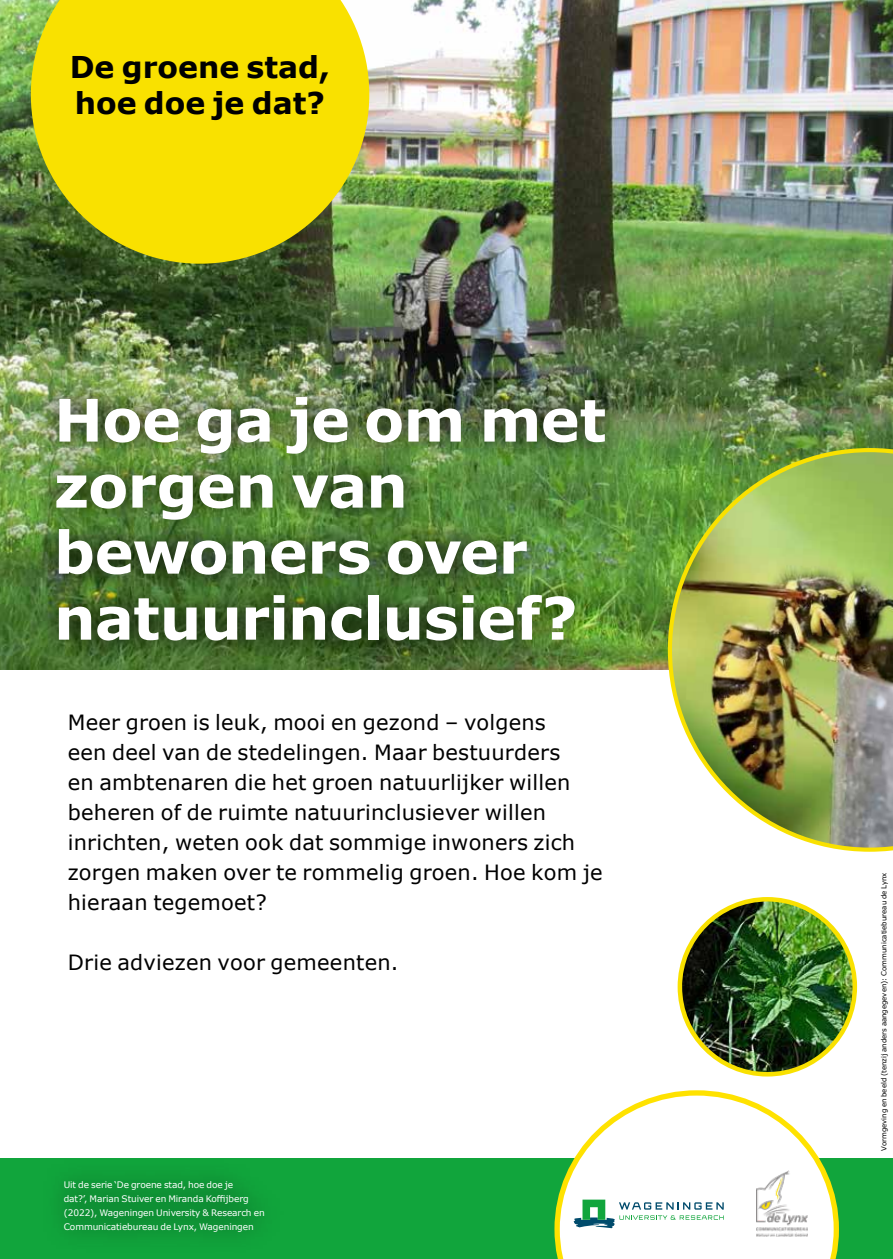
<style>
.page{position:relative;width:893px;height:1259px;background:#fff}
.page>*{position:absolute;margin:0;border:0;box-sizing:border-box;transform-origin:0 0}
.t1{font:700 58.65px/66px "Verdana Pro";letter-spacing:-.015em;color:#fff}
.t2{font:700 30px/36px "Verdana";color:#000}
.t3{font:21px/30px "Verdana";letter-spacing:.01em;color:#000}
.t4{font:9px/13.8px "Verdana";letter-spacing:-.01em;color:#fff}
.t5{font:7.05px "Verdana Pro";color:#000}
</style>
<div class="page">
<img style="left:0;top:0;width:893px;height:669px">
<img style="left:668px;top:448px;width:225px;height:403px">
<img style="left:680px;top:899px;width:175px;height:175px;border-radius:87px">
<div style="left:678px;top:897px;width:179px;height:179px;border:4px solid #f9e100;border-radius:50%"></div>
<div style="left:34px;top:374px;width:593px;height:290px;background:#000;opacity:.87"></div>
<svg style="left:31px;top:0;width:338px;height:264px;fill:#f9e100"></svg>
<div style="left:0;top:1158px;width:893px;height:101px;background:#11a53c"></div>
<svg style="left:554px;top:1090px;width:285px;height:169px"></svg>
<svg style="left:573px;top:1199px;width:151px;height:29px"></svg>
<div style="left:42px;top:1159px;width:242px;height:94px;background:#000;opacity:.87"></div>
<img style="left:757px;top:1170px;width:50px;height:66px">
<h2 class="t2" style="left:70px;top:49px;width:262px">De groene stad, hoe doe je dat?</h2>
<h1 class="t1" style="left:54px;top:388px;width:554px">Hoe ga je om met zorgen van bewoners over natuurinclusief?</h1>
<p class="t3" style="left:68px;top:707px;width:536px">Meer groen is leuk, mooi en gezond – volgens<br>een deel van de stedelingen. Maar bestuurders<br>en ambtenaren die het groen natuurlijker willen beheren of de ruimte natuurinclusiever willen inrichten, weten ook dat sommige inwoners zich zorgen maken over te rommelig groen. Hoe kom je hieraan tegemoet?</p>
<p class="t3" style="left:68px;top:947px;width:332px">Drie adviezen voor gemeenten.</p>
<p class="t4" style="left:64px;top:1178px;width:202px">Uit de serie ‘De groene stad, hoe doe je<br>dat?’, Marian Stuiver en Miranda Koffijberg (2022), Wageningen University &amp; Research en Communicatiebureau de Lynx, Wageningen</p>
<p class="t5" style="left:879px;top:1150px;width:280px;rotate:-90deg">Vormgeving en beeld (tenzij anders aangegeven): Communicatiebureau de Lynx</p>
</div>
